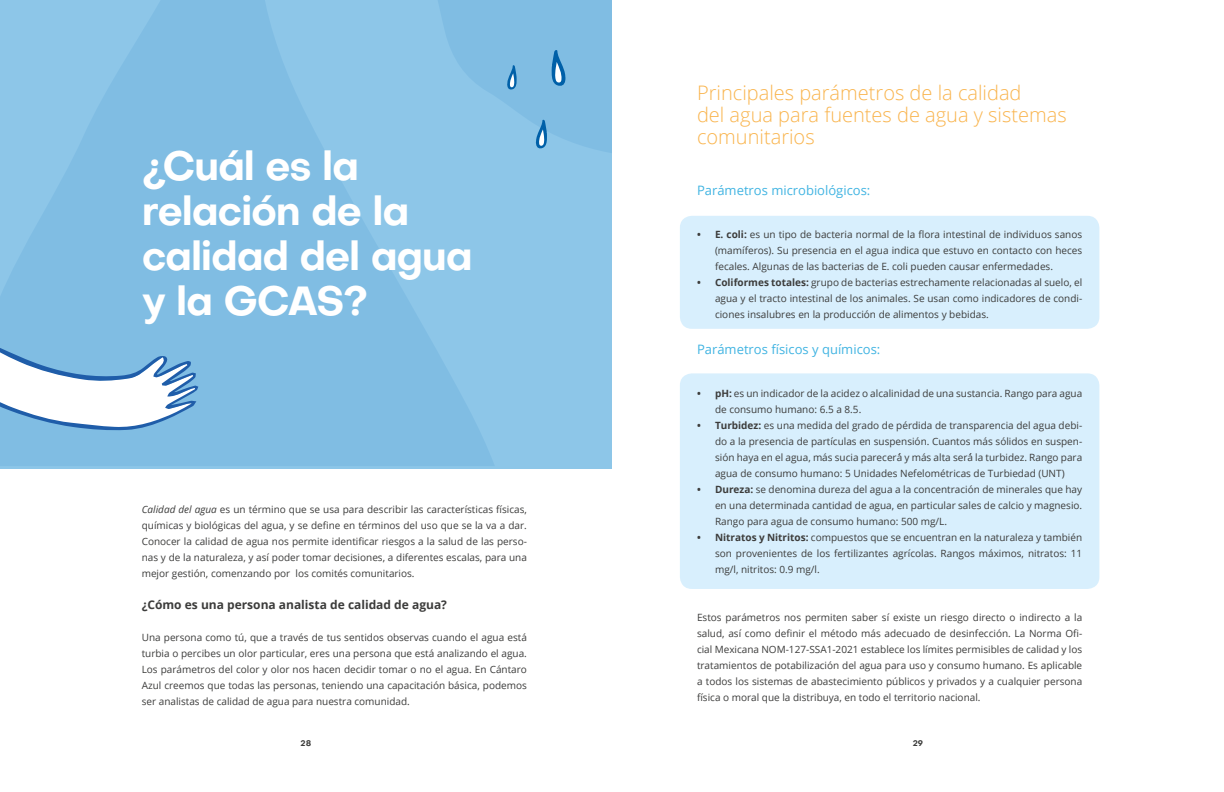
<style>
.page{position:relative;width:1224px;height:792px;background:#fff}
.page>*{position:absolute;margin:0;border:0;box-sizing:border-box;transform-origin:0 0}
.t1{font:700 40px/45px "Objectivity";letter-spacing:-.035em;color:#fff}
.t2{font:300 20px/22px "Open Sans";color:#f9b44d}
.t3{font:13px "Open Sans";color:#41b4e2}
.t4{font:700 12px "Open Sans";color:#3c3c3b}
.t5{font:10px/16px "Open Sans";color:#3c3c3b;text-align:justify}
.t6{font:700 8px "Objectivity";color:#3c3c3b}
.s1{font-style:italic}
.s2{font-weight:700}
</style>
<div class="page">
<div style="left:680px;top:373px;width:419px;height:216px;background:#d8effd;border-radius:12px"></div>
<div style="left:680px;top:216px;width:419px;height:113px;background:#d8effd;border-radius:12px"></div>
<div style="left:0;top:0;width:612px;height:468px;background:#8dc6e8"></div>
<svg style="left:0;top:0;width:494px;height:466px;fill:#80bde3"></svg>
<svg style="left:435px;top:0;width:177px;height:153px"></svg>
<svg style="left:0;top:337px;width:198px;height:94px"></svg>
<h1 class="t1" style="left:142px;top:143px;width:333px">¿Cuál es la relación de la calidad del agua y la GCAS?</h1>
<p class="t5" style="left:142px;top:501px;width:387px"><span class="s1">Calidad del agua</span> es un término que se usa para describir las características físicas, químicas y biológicas del agua, y se define en términos del uso que se la va a dar.<br>Conocer la calidad de agua nos permite identificar riesgos a la salud de las perso&shy;nas y de la naturaleza, y así poder tomar decisiones, a diferentes escalas, para una mejor gestión, comenzando por los comités comunitarios.</p>
<p class="t4" style="left:142px;top:596px;width:307px">¿Cómo es una persona analista de calidad de agua?</p>
<p class="t5" style="left:142px;top:629px;width:387px">Una persona como tú, que a través de tus sentidos observas cuando el agua está turbia o percibes un olor particular, eres una persona que está analizando el agua.<br>Los parámetros del color y olor nos hacen decidir tomar o no el agua. En Cántaro Azul creemos que todas las personas, teniendo una capacitación básica, podemos ser analistas de calidad de agua para nuestra comunidad.</p>
<h2 class="t2" style="left:697px;top:82px;width:371px">Principales parámetros de la calidad<br>del agua para fuentes de agua y sistemas comunitarios</h2>
<h3 class="t3" style="left:697px;top:182px;width:175px">Parámetros microbiológicos:</h3>
<p class="t5" style="left:715px;top:226px;width:369px;text-indent:-18px"><span class="s2">• E. coli:</span> es un tipo de bacteria normal de la flora intestinal de individuos sanos (mamíferos). Su presencia en el agua indica que estuvo en contacto con heces fecales. Algunas de las bacterias de E. coli pueden causar enfermedades.</p>
<p class="t5" style="left:715px;top:274px;width:369px;text-indent:-18px"><span class="s2">• Coliformes totales:</span> grupo de bacterias estrechamente relacionadas al suelo, el agua y el tracto intestinal de los animales. Se usan como indicadores de condi&shy;ciones insalubres en la producción de alimentos y bebidas.</p>
<h3 class="t3" style="left:697px;top:341px;width:185px">Parámetros físicos y químicos:</h3>
<p class="t5" style="left:715px;top:385px;width:369px;text-indent:-18px"><span class="s2">• pH:</span> es un indicador de la acidez o alcalinidad de una sustancia. Rango para agua de consumo humano: 6.5 a 8.5.</p>
<p class="t5" style="left:715px;top:417px;width:369px;text-indent:-18px"><span class="s2">• Turbidez:</span> es una medida del grado de pérdida de transparencia del agua debi&shy;do a la presencia de partículas en suspensión. Cuantos más sólidos en suspen&shy;sión haya en el agua, más sucia parecerá́y más alta será́la turbidez. Rango para agua de consumo humano: 5 Unidades Nefelométricas de Turbiedad (UNT)</p>
<p class="t5" style="left:715px;top:481px;width:369px;text-indent:-18px"><span class="s2">• Dureza:</span> se denomina dureza del agua a la concentración de minerales que hay en una determinada cantidad de agua, en particular sales de calcio y magnesio.<br>Rango para agua de consumo humano: 500 mg/L.</p>
<p class="t5" style="left:715px;top:529px;width:369px;text-indent:-18px"><span class="s2">• Nitratos y Nitritos:</span> compuestos que se encuentran en la naturaleza y también son provenientes de los fertilizantes agrícolas. Rangos máximos, nitratos: 11 mg/l, nitritos: 0.9 mg/l.</p>
<p class="t5" style="left:697px;top:609px;width:387px">Estos parámetros nos permiten saber sí existe un riesgo directo o indirecto a la salud, así como definir el método más adecuado de desinfección. La Norma Ofi&shy;cial Mexicana NOM-127-SSA1-2021 establece los límites permisibles de calidad y los tratamientos de potabilización del agua para uso y consumo humano. Es aplicable a todos los sistemas de abastecimiento públicos y privados y a cualquier persona física o moral que la distribuya, en todo el territorio nacional.</p>
<p class="t6" style="left:301px;top:738px;width:12px">28</p>
<p class="t6" style="left:913px;top:738px;width:12px">29</p>
</div>
